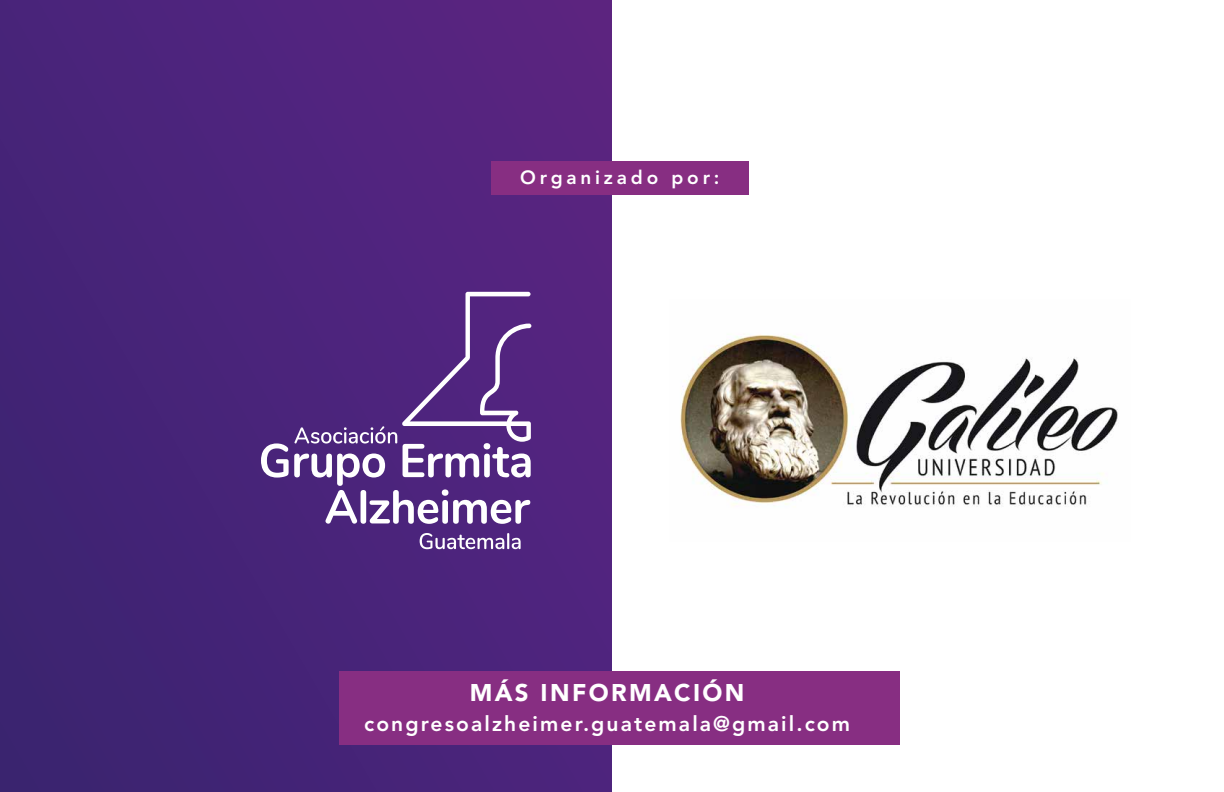
<style>
.page{position:relative;width:1224px;height:792px;background:#fff}
.page>*{position:absolute;margin:0;border:0;box-sizing:border-box;transform-origin:0 0}
.t1{font:900 24px "Avenir LT Std";letter-spacing:.1em;color:#fff}
.t2{font:800 21px "Avenir LT Std";letter-spacing:.1em;color:#fff}
.t3{font:800 19px "Avenir LT Std";letter-spacing:.2em;color:#fff}
</style>
<div class="page">
<div style="left:0;top:0;width:612px;height:792px;background:linear-gradient(to right,#402475,#562480)"></div>
<hr style="left:0;top:0;width:1px;height:103px;background:#58167d">
<svg style="left:420px;top:533px;width:101px;height:16px"></svg>
<svg style="left:261px;top:292px;width:270px;height:232px;background:#64418e"></svg>
<div style="left:491px;top:161px;width:258px;height:34px;background:#872e82"></div>
<div style="left:340px;top:671px;width:560px;height:74px;background:#872e82"></div>
<img style="left:680px;top:334px;width:438px;height:173px">
<p class="t3" style="left:520px;top:166px;width:201px">Organizado por:</p>
<p class="t1" style="left:470px;top:678px;width:276px">MÁS INFORMACIÓN</p>
<p class="t2" style="left:364px;top:711px;width:487px">congresoalzheimer.guatemala@gmail.com</p>
</div>
